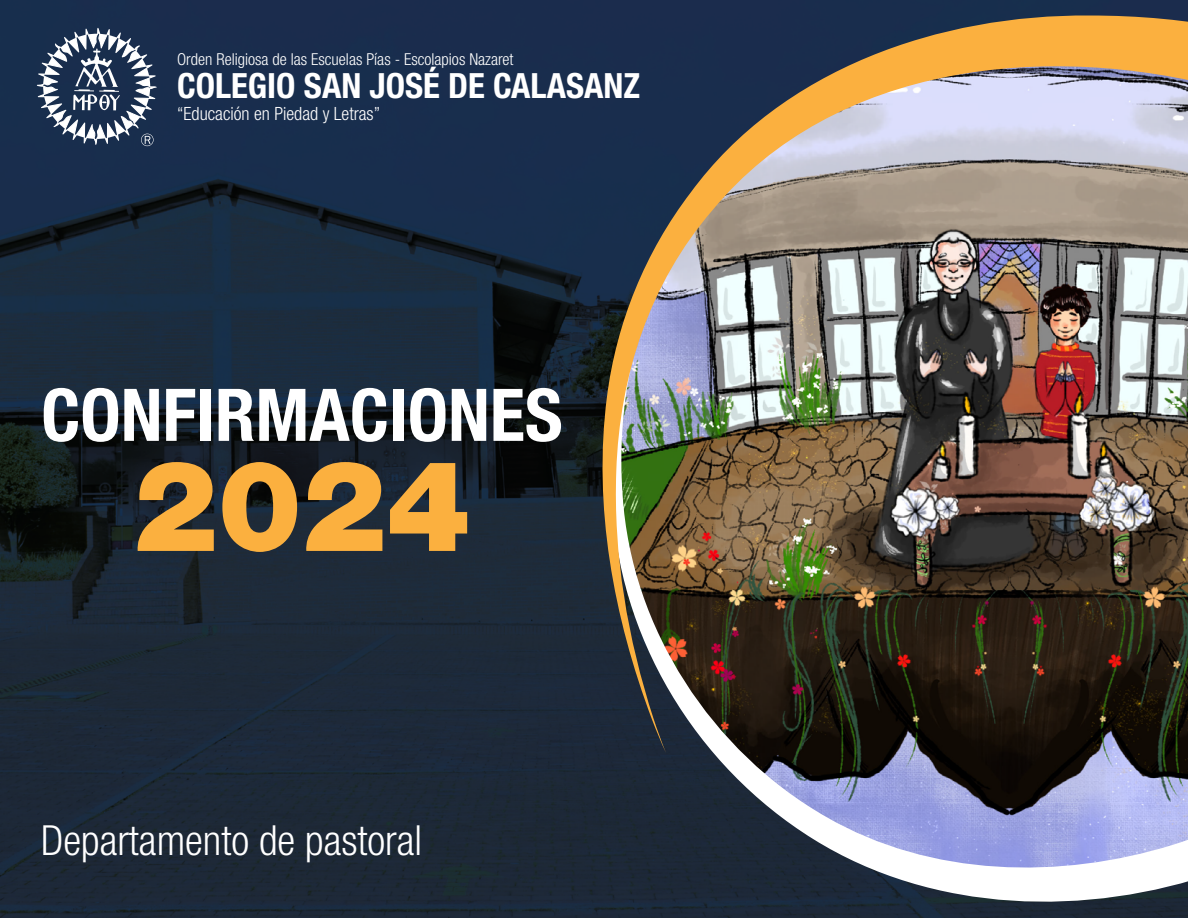
<style>
.page{position:relative;width:1188px;height:918px;background:#fff}
.page>*{position:absolute;margin:0;border:0;box-sizing:border-box;transform-origin:0 0}
.t1{font:900 126.3px "Helvetica Neue LT Std";color:#fbb03f}
.t2{font:700 condensed 72.75px "Helvetica Neue LT Std";color:#fff}
.t3{font:300 condensed 41.55px "Helvetica Neue LT Std";color:#fff}
.t4{font:700 condensed 34.8px "Helvetica Neue LT Std";color:#fff}
.t5{font:300 condensed 18.3px "Helvetica Neue LT Std";color:#fff}
.t6{font:300 condensed 16.5px "Helvetica Neue LT Std";color:#fff}
</style>
<div class="page">
<img style="left:0;top:0;width:1188px;height:918px">
<svg style="left:609px;top:753px;width:579px;height:165px"></svg>
<img style="left:593px;top:14px;width:595px;height:739px">
<svg style="left:37px;top:28px;width:120px;height:118px"></svg>
<p class="t6" style="left:177px;top:49px;width:338px">Orden Religiosa de las Escuelas Pías - Escolapios Nazaret</p>
<h3 class="t4" style="left:177px;top:64px;width:465px">COLEGIO SAN JOSÉ DE CALASANZ</h3>
<p class="t5" style="left:177px;top:103px;width:205px">“Educación en Piedad y Letras”</p>
<h2 class="t2" style="left:41px;top:371px;width:523px">CONFIRMACIONES</h2>
<h1 class="t1" style="left:133px;top:431px;width:339px">2024</h1>
<h3 class="t3" style="left:41px;top:817px;width:383px">Departamento de pastoral</h3>
</div>
